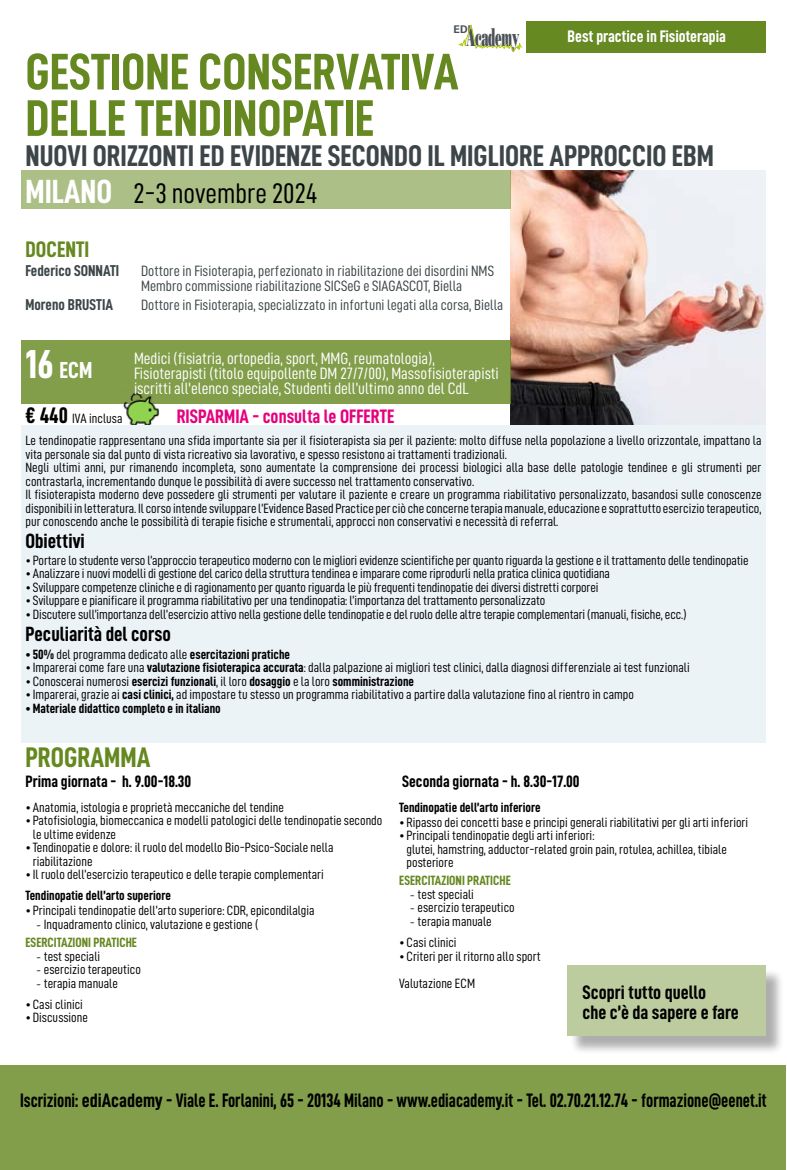
<style>
.page{position:relative;width:787px;height:1170px;background:#fff}
.page>*{position:absolute;margin:0;border:0;box-sizing:border-box;transform-origin:0 0}
.t1{font:51.6px/46.5px "D DIN Condensed Bold";color:#658820}
.t2{font:30px "D DIN Condensed Bold";color:#3d4548}
.t3{font:28.35px "D DIN Condensed";color:#000}
.t4{font:28.35px "D DIN Condensed Bold";color:#658820}
.t5{font:25.35px "Bodoni Std Poster";letter-spacing:-.03em;color:#4a5256;scale:.43 1}
.t6{font:23.25px "D DIN Condensed Bold";color:#fff}
.t7{font:22.5px "D DIN Condensed Bold";color:#658820}
.t8{font:20.7px "D DIN Condensed Bold";color:#000}
.t9{font:19.5px "D DIN Condensed Bold";color:#000;scale:.9 1}
.t10{font:19.5px/19.5px "D DIN Condensed Bold";color:#000}
.t11{font:19.5px "D DIN Condensed Bold";color:#e6007d}
.t12{font:16.8px "D DIN Condensed Bold";color:#fff}
.t13{font:16.5px/15px "D DIN Condensed";color:#fff}
.t14{font:16.5px "D DIN Condensed Bold";color:#000}
.t15{font:15.75px "D DIN Condensed Bold";color:#3d4548}
.t16{font:15px/15px "D DIN Condensed";color:#3d4548}
.t17{font:13.5px/13.5px "D DIN Condensed";color:#000}
.t18{font:13.5px "D DIN Condensed Bold";color:#000}
.t19{font:13.5px "D DIN Condensed Bold";color:#658820}
.t20{font:700 10.65px "Univers LT Std";color:#4a5256}
.s1{font-family:"D DIN Condensed Bold";font-size:33.6px;color:#fff}
.s2{font-size:40.5px}
.s3{font-family:"D DIN Condensed Bold";font-size:22.5px}
.s4{font-family:"D DIN Condensed"}
.s5{font-family:"D DIN Condensed Bold"}
.s6{font-family:"Avenir LT Std";font-weight:300}
</style>
<div class="page">
<div style="left:526px;top:21px;width:239px;height:31px;background:#658820"></div>
<svg style="left:458px;top:24px;width:64px;height:28px"></svg>
<img style="left:510px;top:170px;width:255px;height:255px">
<div style="left:569px;top:967px;width:215px;height:87px;background:#000;opacity:.75"></div>
<div style="left:567px;top:965px;width:198px;height:70px;background:#bdcc9f"></div>
<div style="left:21px;top:340px;width:489px;height:64px;background:#829e4a"></div>
<div style="left:0;top:1064px;width:786px;height:105px;background:#829e4a"></div>
<div style="left:21px;top:170px;width:489px;height:38px;background:#acbf87"></div>
<img style="left:123px;top:392px;width:37px;height:33px">
<div style="left:21px;top:425px;width:744px;height:318px;background:#ecf3f7"></div>
<p class="t20" style="left:453px;top:23px;width:19px">EDI</p>
<h3 class="t5" style="left:466px;top:21px;width:126px">Academy</h3>
<p class="t12" style="left:567px;top:27px;width:160px">Best practice in Fisioterapia</p>
<h1 class="t1" style="left:26px;top:47px;width:434px">GESTIONE CONSERVATIVA<br>DELLE TENDINOPATIE</h1>
<h2 class="t2" style="left:26px;top:139px;width:689px">NUOVI ORIZZONTI ED EVIDENZE SECONDO IL MIGLIORE APPROCCIO EBM</h2>
<h3 class="t3" style="left:26px;top:178px;width:294px"><span class="s1">MILANO</span> 2-3 novembre 2024</h3>
<h3 class="t7" style="left:26px;top:237px;width:65px">DOCENTI</h3>
<p class="t15" style="left:26px;top:262px;width:95px">Federico SONNATI</p>
<p class="t16" style="left:141px;top:263px;width:354px">Dottore in Fisioterapia, perfezionato in riabilitazione dei disordini NMS<br>Membro commissione riabilitazione SICSeG e SIAGASCOT, Biella</p>
<p class="t15" style="left:26px;top:296px;width:89px">Moreno BRUSTIA</p>
<p class="t16" style="left:141px;top:297px;width:363px">Dottore in Fisioterapia, specializzato in infortuni legati alla corsa, Biella</p>
<h3 class="t6" style="left:26px;top:357px;width:68px"><span class="s2">16</span> ECM</h3>
<p class="t13" style="left:134px;top:350px;width:366px">Medici (fisiatria, ortopedia, sport, MMG, reumatologia),<br>Fisioterapisti (titolo equipollente DM 27/7/00), Massofisioterapisti iscritti all'elenco speciale, Studenti dell’ultimo anno del CdL</p>
<p class="t17" style="left:26px;top:411px;width:98px"><span class="s3">€ 440</span> IVA inclusa</p>
<h3 class="t11" style="left:177px;top:405px;width:219px">RISPARMIA - consulta le OFFERTE</h3>
<p class="t17" style="left:26px;top:433px;width:737px">Le tendinopatie rappresentano una sfida importante sia per il fisioterapista sia per il paziente: molto diffuse nella popolazione a livello orizzontale, impattano la vita personale sia dal punto di vista ricreativo sia lavorativo, e spesso resistono ai trattamenti tradizionali.<br>Negli ultimi anni, pur rimanendo incompleta, sono aumentate la comprensione dei processi biologici alla base delle patologie tendinee e gli strumenti per contrastarla, incrementando dunque le possibilità di avere successo nel trattamento conservativo.<br>Il fisioterapista moderno deve possedere gli strumenti per valutare il paziente e creare un programma riabilitativo personalizzato, basandosi sulle conoscenze disponibili in letteratura. Il corso intende sviluppare l’Evidence Based Practice per ciò che concerne terapia manuale, educazione e soprattutto esercizio terapeutico, pur conoscendo anche le possibilità di terapie fisiche e strumentali, approcci non conservativi e necessità di referral.</p>
<h3 class="t8" style="left:26px;top:529px;width:61px">Obiettivi</h3>
<p class="t17" style="left:26px;top:553px;width:724px">• Portare lo studente verso l’approccio terapeutico moderno con le migliori evidenze scientifiche per quanto riguarda la gestione e il trattamento delle tendinopatie</p>
<p class="t17" style="left:26px;top:566px;width:586px">• Analizzare i nuovi modelli di gestione del carico della struttura tendinea e imparare come riprodurli nella pratica clinica quotidiana</p>
<p class="t17" style="left:26px;top:580px;width:574px">• Sviluppare competenze cliniche e di ragionamento per quanto riguarda le più frequenti tendinopatie dei diversi distretti corporei</p>
<p class="t17" style="left:26px;top:593px;width:521px">• Sviluppare e pianificare il programma riabilitativo per una tendinopatia: l’importanza del trattamento personalizzato</p>
<p class="t17" style="left:26px;top:607px;width:662px">• Discutere sull’importanza dell’esercizio attivo nella gestione delle tendinopatie e del ruolo delle altre terapie complementari (manuali, fisiche, ecc.)</p>
<h3 class="t8" style="left:26px;top:622px;width:147px">Peculiarità del corso</h3>
<p class="t18" style="left:26px;top:646px;width:266px">• 50% <span class="s4">del programma dedicato alle</span> esercitazioni pratiche</p>
<p class="t17" style="left:26px;top:660px;width:665px">• Imparerai come fare una <span class="s5">valutazione fisioterapica accurata</span>: dalla palpazione ai migliori test clinici, dalla diagnosi differenziale ai test funzionali</p>
<p class="t18" style="left:26px;top:673px;width:390px"><span class="s4">• Conoscerai numerosi</span> esercizi funzionali<span class="s4">, il loro</span> dosaggio <span class="s4">e la loro</span> somministrazione</p>
<p class="t17" style="left:26px;top:687px;width:610px">• Imparerai, grazie ai <span class="s5">casi clinici,</span> ad impostare tu stesso un programma riabilitativo a partire dalla valutazione fino al rientro in campo</p>
<p class="t18" style="left:26px;top:700px;width:197px">• Materiale didattico completo e in italiano</p>
<h3 class="t4" style="left:26px;top:741px;width:126px">PROGRAMMA</h3>
<p class="t14" style="left:26px;top:772px;width:167px">Prima giornata - h. 9.00-18.30</p>
<p class="t17" style="left:26px;top:800px;width:260px">• Anatomia, istologia e proprietà meccaniche del tendine</p>
<p class="t17" style="left:33px;top:813px;width:351px;text-indent:-7px">• Patofisiologia, biomeccanica e modelli patologici delle tendinopatie secondo le ultime evidenze</p>
<p class="t17" style="left:33px;top:840px;width:302px;text-indent:-7px">• Tendinopatie e dolore: il ruolo del modello Bio-Psico-Sociale nella riabilitazione</p>
<p class="t17" style="left:26px;top:867px;width:300px">• Il ruolo dell’esercizio terapeutico e delle terapie complementari</p>
<p class="t18" style="left:26px;top:888px;width:147px">Tendinopatie dell’arto superiore</p>
<p class="t17" style="left:26px;top:903px;width:290px">• Principali tendinopatie dell’arto superiore: CDR, epicondilalgia</p>
<p class="t17" style="left:36px;top:917px;width:223px"><span class="s6">-</span> Inquadramento clinico, valutazione e gestione (</p>
<p class="t19" style="left:26px;top:934px;width:113px">ESERCITAZIONI PRATICHE</p>
<p class="t17" style="left:36px;top:948px;width:65px"><span class="s6">-</span> test speciali</p>
<p class="t17" style="left:36px;top:962px;width:106px"><span class="s6">-</span> esercizio terapeutico</p>
<p class="t17" style="left:36px;top:975px;width:83px"><span class="s6">-</span> terapia manuale</p>
<p class="t17" style="left:26px;top:996px;width:59px">• Casi clinici</p>
<p class="t17" style="left:26px;top:1010px;width:64px">• Discussione</p>
<p class="t14" style="left:402px;top:772px;width:179px">Seconda giornata - h. 8.30-17.00</p>
<p class="t18" style="left:399px;top:799px;width:143px">Tendinopatie dell’arto inferiore</p>
<p class="t17" style="left:399px;top:815px;width:350px">• Ripasso dei concetti base e principi generali riabilitativi per gli arti inferiori</p>
<p class="t17" style="left:406px;top:828px;width:322px;text-indent:-7px">• Principali tendinopatie degli arti inferiori:<br>glutei, hamstring, adductor-related groin pain, rotulea, achillea, tibiale posteriore</p>
<p class="t19" style="left:399px;top:873px;width:113px">ESERCITAZIONI PRATICHE</p>
<p class="t17" style="left:410px;top:887px;width:65px"><span class="s6">-</span> test speciali</p>
<p class="t17" style="left:410px;top:900px;width:106px"><span class="s6">-</span> esercizio terapeutico</p>
<p class="t17" style="left:410px;top:914px;width:83px"><span class="s6">-</span> terapia manuale</p>
<p class="t17" style="left:399px;top:935px;width:59px">• Casi clinici</p>
<p class="t17" style="left:399px;top:942px;width:143px;line-height:27px">• Criteri per il ritorno allo sport<br>Valutazione ECM</p>
<h3 class="t10" style="left:582px;top:982px;width:158px">Scopri tutto quello<br>che c’è da sapere e fare</h3>
<h3 class="t9" style="left:20px;top:1089px;width:831px">Iscrizioni: ediAcademy - Viale E. Forlanini, 65 - 20134 Milano - www.ediacademy.it - Tel. 02.70.21.12.74 - formazione@eenet.it</h3>
</div>
